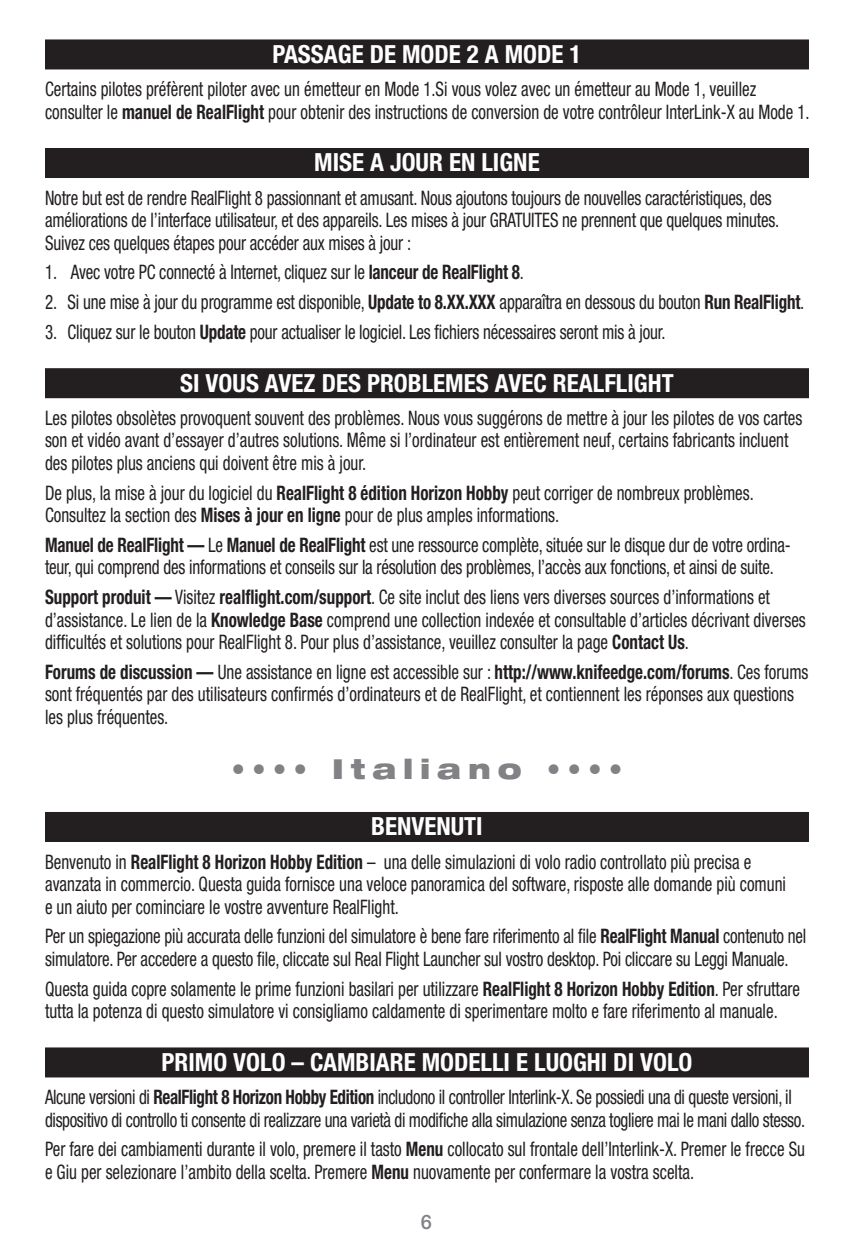
<style>
.page{position:relative;width:854px;height:1258px;background:#fff}
.page>*{position:absolute;margin:0;border:0;box-sizing:border-box;transform-origin:0 0}
.Language_Marker{font:900 expanded 27.5px "Helvetica Neue LT Std";letter-spacing:.25em;color:#808285}
.t1{font:700 condensed 25px "Helvetica Neue LT Std";color:#fff}
.Body_Copy{font:condensed 20px/22.5px "Helvetica Neue LT Std";color:#231f20;scale:.85 1}
.Body_Copy-2{font:condensed 20px/22.5px "Helvetica Neue LT Std";letter-spacing:-.02em;color:#231f20;scale:.85 1}
.Page_Number{font:500 20px "Helvetica Neue LT Std";color:#808285}
.s1{font-weight:700}
</style>
<div class="page">
<div style="left:45px;top:39px;width:764px;height:30px;background:#231f20"></div>
<div style="left:45px;top:148px;width:764px;height:30px;background:#231f20"></div>
<div style="left:45px;top:368px;width:764px;height:30px;background:#231f20"></div>
<div style="left:45px;top:812px;width:764px;height:30px;background:#231f20"></div>
<div style="left:45px;top:1047px;width:764px;height:30px;background:#231f20"></div>
<p class="t1" style="left:272px;top:39px;width:311px">PASSAGE DE MODE 2 A MODE 1</p>
<p class="Body_Copy" style="left:45px;top:78px;width:901px">Certains pilotes préfèrent piloter avec un émetteur en Mode 1.Si vous volez avec un émetteur au Mode 1, veuillez consulter le <span class="s1">manuel de RealFlight</span> pour obtenir des instructions de conversion de votre contrôleur InterLink-X au Mode 1.</p>
<p class="t1" style="left:314px;top:147px;width:227px">MISE A JOUR EN LIGNE</p>
<p class="Body_Copy" style="left:45px;top:186px;width:865px">Notre but est de rendre RealFlight 8 passionnant et amusant. Nous ajoutons toujours de nouvelles caractéristiques, des améliorations de l’interface utilisateur, et des appareils. Les mises à jour GRATUITES ne prennent que quelques minutes.<br>Suivez ces quelques étapes pour accéder aux mises à jour :</p>
<p class="Body_Copy" style="left:45px;top:261px;width:565px">1. Avec votre PC connecté à Internet, cliquez sur le <span class="s1">lanceur de RealFlight 8</span>.</p>
<p class="Body_Copy" style="left:45px;top:291px;width:895px">2. Si une mise à jour du programme est disponible, <span class="s1">Update to 8.XX.XXX</span> apparaîtra en dessous du bouton <span class="s1">Run RealFlight</span>.</p>
<p class="Body_Copy" style="left:45px;top:320px;width:731px">3. Cliquez sur le bouton <span class="s1">Update</span> pour actualiser le logiciel. Les fichiers nécessaires seront mis à jour.</p>
<p class="t1" style="left:180px;top:367px;width:495px">SI VOUS AVEZ DES PROBLEMES AVEC REALFLIGHT</p>
<p class="Body_Copy" style="left:45px;top:406px;width:892px">Les pilotes obsolètes provoquent souvent des problèmes. Nous vous suggérons de mettre à jour les pilotes de vos cartes son et vidéo avant d’essayer d’autres solutions. Même si l’ordinateur est entièrement neuf, certains fabricants incluent des pilotes plus anciens qui doivent être mis à jour.</p>
<p class="Body_Copy" style="left:45px;top:481px;width:835px">De plus, la mise à jour du logiciel du <span class="s1">RealFlight 8 édition Horizon Hobby</span> peut corriger de nombreux problèmes.<br>Consultez la section des <span class="s1">Mises à jour en ligne</span> pour de plus amples informations.</p>
<p class="Body_Copy" style="left:45px;top:533px;width:879px"><span class="s1">Manuel de RealFlight —</span> Le <span class="s1">Manuel de RealFlight</span> est une ressource complète, située sur le disque dur de votre ordina&shy;teur, qui comprend des informations et conseils sur la résolution des problèmes, l’accès aux fonctions, et ainsi de suite.</p>
<p class="Body_Copy" style="left:45px;top:585px;width:896px"><span class="s1">Support produit —</span> Visitez <span class="s1">realflight.com/support</span>. Ce site inclut des liens vers diverses sources d’informations et d’assistance. Le lien de la <span class="s1">Knowledge Base</span> comprend une collection indexée et consultable d’articles décrivant diverses difficultés et solutions pour RealFlight 8. Pour plus d’assistance, veuillez consulter la page <span class="s1">Contact Us</span>.</p>
<p class="Body_Copy" style="left:45px;top:660px;width:900px"><span class="s1">Forums de discussion —</span> Une assistance en ligne est accessible sur : <span class="s1">http://www.knifeedge.com/forums</span>. Ces forums sont fréquentés par des utilisateurs confirmés d’ordinateurs et de RealFlight, et contiennent les réponses aux questions les plus fréquentes.</p>
<p class="Language_Marker" style="left:231px;top:751px;width:392px">•••• Italiano ••••</p>
<p class="t1" style="left:371px;top:811px;width:113px">BENVENUTI</p>
<p class="Body_Copy" style="left:45px;top:850px;width:873px">Benvenuto in <span class="s1">RealFlight 8 Horizon Hobby Edition</span> – una delle simulazioni di volo radio controllato più precisa e avanzata in commercio. Questa guida fornisce una veloce panoramica del software, risposte alle domande più comuni e un aiuto per cominciare le vostre avventure RealFlight.</p>
<p class="Body_Copy" style="left:45px;top:925px;width:897px">Per un spiegazione più accurata delle funzioni del simulatore è bene fare riferimento al file <span class="s1">RealFlight Manual</span> contenuto nel simulatore. Per accedere a questo file, cliccate sul Real Flight Launcher sul vostro desktop. Poi cliccare su Leggi Manuale.</p>
<p class="Body_Copy" style="left:45px;top:977px;width:890px">Questa guida copre solamente le prime funzioni basilari per utilizzare <span class="s1">RealFlight 8 Horizon Hobby Edition</span>. Per sfruttare tutta la potenza di questo simulatore vi consigliamo caldamente di sperimentare molto e fare riferimento al manuale.</p>
<p class="t1" style="left:161px;top:1046px;width:532px">PRIMO VOLO – CAMBIARE MODELLI E LUOGHI DI VOLO</p>
<p class="Body_Copy-2" style="left:45px;top:1085px;width:895px">Alcune versioni di <span class="s1">RealFlight 8 Horizon Hobby Edition</span> includono il controller Interlink-X. Se possiedi una di queste versioni, il dispositivo di controllo ti consente di realizzare una varietà di modifiche alla simulazione senza togliere mai le mani dallo stesso.</p>
<p class="Body_Copy" style="left:45px;top:1137px;width:895px">Per fare dei cambiamenti durante il volo, premere il tasto <span class="s1">Menu</span> collocato sul frontale dell’Interlink-X. Premer le frecce Su e Giu per selezionare l’ambito della scelta. Premere <span class="s1">Menu</span> nuovamente per confermare la vostra scelta.</p>
<p class="Page_Number" style="left:421px;top:1209px;width:13px">6</p>
</div>
